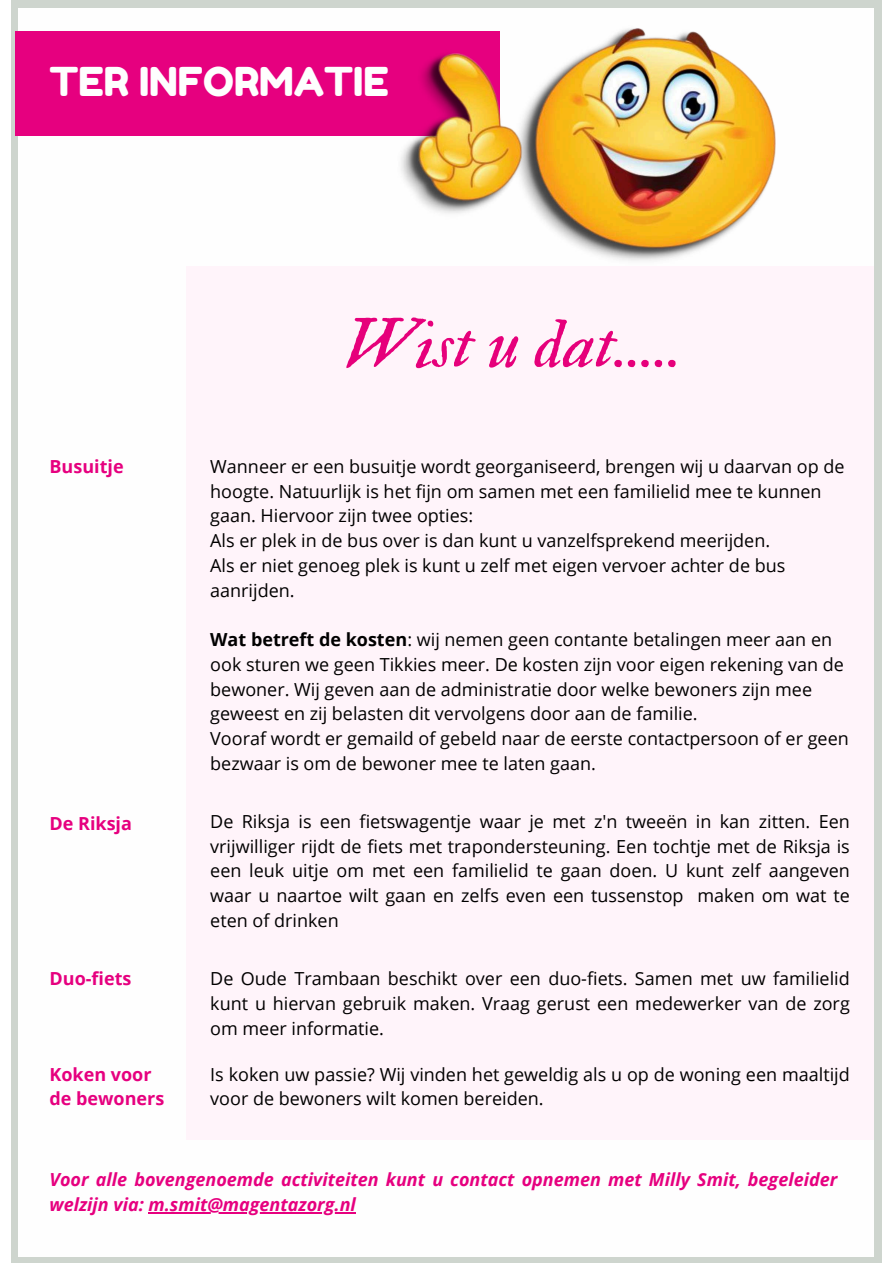
<style>
.page{position:relative;width:893px;height:1263px;background:#fff}
.page>*{position:absolute;margin:0;border:0;box-sizing:border-box;transform-origin:0 0}
.t1{font:68.62px "IM FELL Double Pica Italic";color:#e6007b}
.t2{font:39.75px "Fredoka One";color:#fefefe}
.t3{font:18px/24.8px "Open Sans";color:#000}
.t4{font:italic 700 18px/24.8px "Open Sans";color:#e6007f}
.t5{font:700 18px/24.8px "Open Sans";color:#e6007f}
.s1{font-weight:700}
</style>
<div class="page">
<div style="left:11px;top:0;width:871px;height:1263px;background:#ced5ce"></div>
<div style="left:18px;top:8px;width:855px;height:1248px;background:#fefefe"></div>
<div style="left:16px;top:31px;width:484px;height:104px;background:#e6007f"></div>
<div style="left:186px;top:266px;width:688px;height:873px;background:#fff4fa"></div>
<img style="left:398px;top:28px;width:377px;height:233px">
<hr style="left:149px;top:1212px;width:207px;height:2px;background:#e6007f">
<h2 class="t2" style="left:49px;top:57px;width:341px">TER INFORMATIE</h2>
<h1 class="t1" style="left:342px;top:302px;width:341px">Wist u dat.....</h1>
<p class="t5" style="left:49px;top:453px;width:76px">Busuitje</p>
<p class="t3" style="left:210px;top:453px;width:636px">Wanneer er een busuitje wordt georganiseerd, brengen wij u daarvan op de hoogte. Natuurlijk is het fijn om samen met een familielid mee te kunnen gaan. Hiervoor zijn twee opties:<br>Als er plek in de bus over is dan kunt u vanzelfsprekend meerijden.<br>Als er niet genoeg plek is kunt u zelf met eigen vervoer achter de bus aanrijden.</p>
<p class="t3" style="left:210px;top:627px;width:640px"><span class="s1">Wat betreft de kosten</span>: wij nemen geen contante betalingen meer aan en ook sturen we geen Tikkies meer. De kosten zijn voor eigen rekening van de bewoner. Wij geven aan de administratie door welke bewoners zijn mee geweest en zij belasten dit vervolgens door aan de familie.<br>Vooraf wordt er gemaild of gebeld naar de eerste contactpersoon of er geen bezwaar is om de bewoner mee te laten gaan.</p>
<p class="t5" style="left:49px;top:810px;width:84px">De Riksja</p>
<p class="t3" style="left:210px;top:808px;width:641px;text-align:justify">De Riksja is een fietswagentje waar je met z'n tweeën in kan zitten. Een vrijwilliger rijdt de fiets met trapondersteuning. Een tochtje met de Riksja is een leuk uitje om met een familielid te gaan doen. U kunt zelf aangeven waar u naartoe wilt gaan en zelfs even een tussenstop maken om wat te eten of drinken</p>
<p class="t5" style="left:49px;top:966px;width:83px">Duo-fiets</p>
<p class="t3" style="left:210px;top:966px;width:641px;text-align:justify">De Oude Trambaan beschikt over een duo-fiets. Samen met uw familielid kunt u hiervan gebruik maken. Vraag gerust een medewerker van de zorg om meer informatie.</p>
<p class="t5" style="left:49px;top:1061px;width:116px">Koken voor de bewoners</p>
<p class="t3" style="left:210px;top:1061px;width:641px">Is koken uw passie? Wij vinden het geweldig als u op de woning een maaltijd voor de bewoners wilt komen bereiden.</p>
<p class="t4" style="left:49px;top:1167px;width:789px">Voor alle bovengenoemde activiteiten kunt u contact opnemen met Milly Smit, begeleider welzijn via: m.smit@magentazorg.nl</p>
</div>
